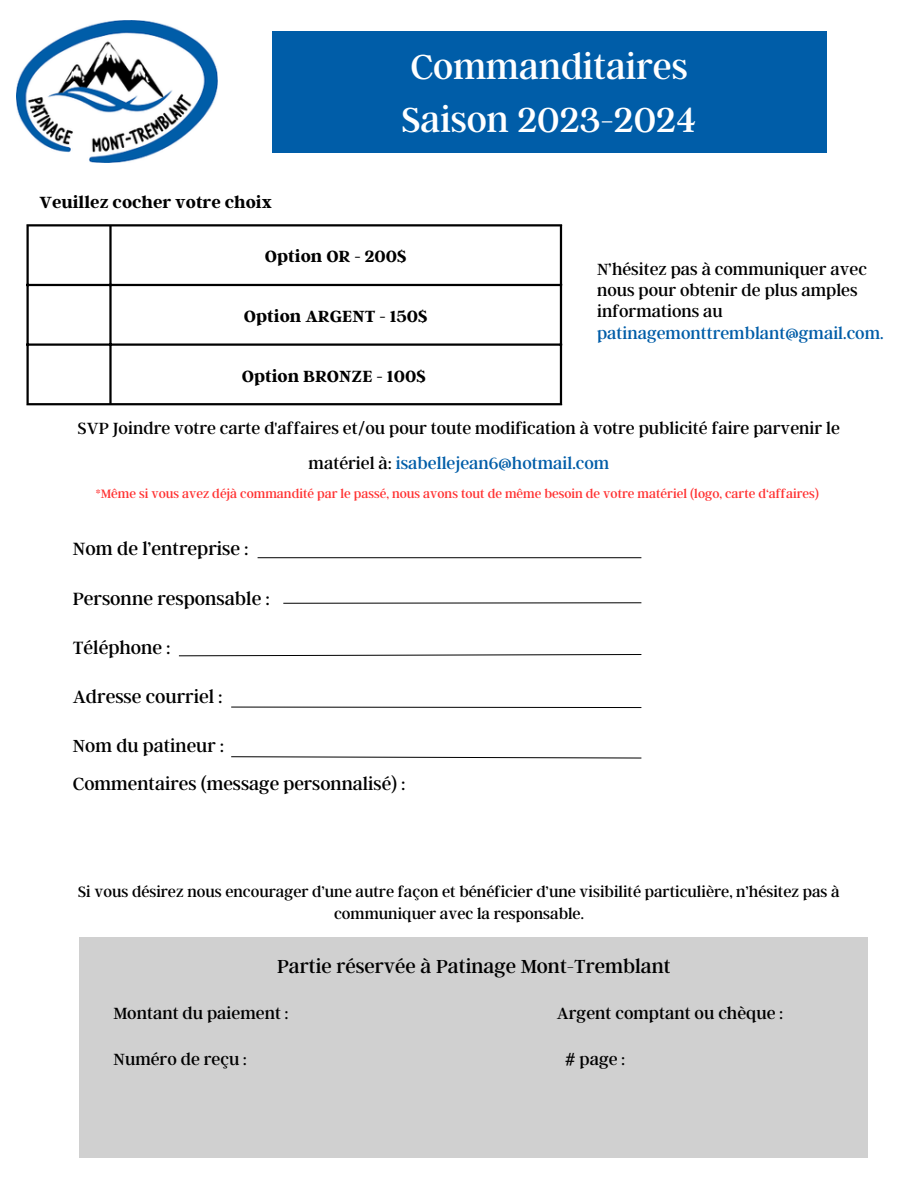
<style>
.page{position:relative;width:918px;height:1188px;background:#fff}
.page>*{position:absolute;margin:0;border:0;box-sizing:border-box;transform-origin:0 0}
.t1{font:38.25px "Argent CF";color:#fff}
.t2{font:21px "Argent CF";color:#000}
.t3{font:19.65px "Argent CF";color:#000}
.t4{font:19.35px "Argent CF";color:#000}
.t5{font:18px/21.3px "Argent CF";color:#000;text-align:center}
.t6{font:700 18px "Argent CF";color:#000}
.t7{font:16.5px/22.5px "Argent CF";color:#000;text-align:center}
.t8{font:13.5px "Argent CF";color:#ff3131}
.s1{color:#005da8}
</style>
<div class="page">
<img style="left:16px;top:20px;width:202px;height:143px">
<div style="left:272px;top:31px;width:554px;height:122px;background:#005da8"></div>
<hr style="left:26px;top:226px;width:3px;height:177px;background:#000">
<hr style="left:109px;top:226px;width:3px;height:177px;background:#000">
<hr style="left:560px;top:226px;width:2px;height:177px;background:#000">
<hr style="left:26px;top:224px;width:536px;height:2px;background:#000">
<hr style="left:26px;top:284px;width:536px;height:2px;background:#000">
<hr style="left:26px;top:343px;width:536px;height:3px;background:#000">
<hr style="left:26px;top:403px;width:536px;height:2px;background:#000">
<hr style="left:258px;top:557px;width:383px;height:1px;background:#000">
<svg style="left:283px;top:602px;width:359px;height:2px"></svg>
<svg style="left:178px;top:654px;width:464px;height:3px"></svg>
<svg style="left:231px;top:706px;width:411px;height:3px"></svg>
<svg style="left:231px;top:756px;width:411px;height:3px"></svg>
<div style="left:80px;top:937px;width:788px;height:221px;background:#d0d0d0"></div>
<p class="t6" style="left:39px;top:191px;width:234px">Veuillez cocher votre choix</p>
<p class="t1" style="left:410px;top:42px;width:279px">Commanditaires</p>
<p class="t1" style="left:402px;top:95px;width:296px">Saison 2023-2024</p>
<p class="t6" style="left:265px;top:245px;width:143px">Option OR - 200$</p>
<p class="t6" style="left:244px;top:305px;width:185px">Option ARGENT - 150$</p>
<p class="t6" style="left:242px;top:364px;width:185px">Option BRONZE - 100$</p>
<p class="t5" style="left:597px;top:257px;width:288px;text-align:left">N’hésitez pas à communiquer avec nous pour obtenir de plus amples informations au <span class="s1">patinagemonttremblant@gmail.com.</span></p>
<p class="t5" style="left:78px;top:410px;width:764px;line-height:34.8px">SVP Joindre votre carte d'affaires et/ou pour toute modification à votre publicité faire parvenir le matériel à: <span class="s1">isabellejean6@hotmail.com</span></p>
<p class="t8" style="left:96px;top:485px;width:725px">*Même si vous avez déjà commandité par le passé, nous avons tout de même besoin de votre matériel (logo, carte d‘affaires)</p>
<p class="t3" style="left:73px;top:536px;width:177px">Nom de l’entreprise :</p>
<p class="t3" style="left:73px;top:585px;width:199px">Personne responsable :</p>
<p class="t3" style="left:73px;top:635px;width:100px">Téléphone :</p>
<p class="t3" style="left:73px;top:684px;width:152px">Adresse courriel :</p>
<p class="t4" style="left:73px;top:734px;width:153px">Nom du patineur :</p>
<p class="t4" style="left:73px;top:771px;width:334px">Commentaires (message personnalisé) :</p>
<p class="t7" style="left:78px;top:879px;width:763px">Si vous désirez nous encourager d’une autre façon et bénéficier d’une visibilité particulière, n’hésitez pas à communiquer avec la responsable.</p>
<p class="t2" style="left:277px;top:953px;width:395px">Partie réservée à Patinage Mont-Tremblant</p>
<p class="t5" style="left:113px;top:1001px;width:177px">Montant du paiement :</p>
<p class="t5" style="left:114px;top:1047px;width:135px">Numéro de reçu :</p>
<p class="t5" style="left:557px;top:1001px;width:228px">Argent comptant ou chèque :</p>
<p class="t5" style="left:565px;top:1047px;width:62px"># page :</p>
</div>
